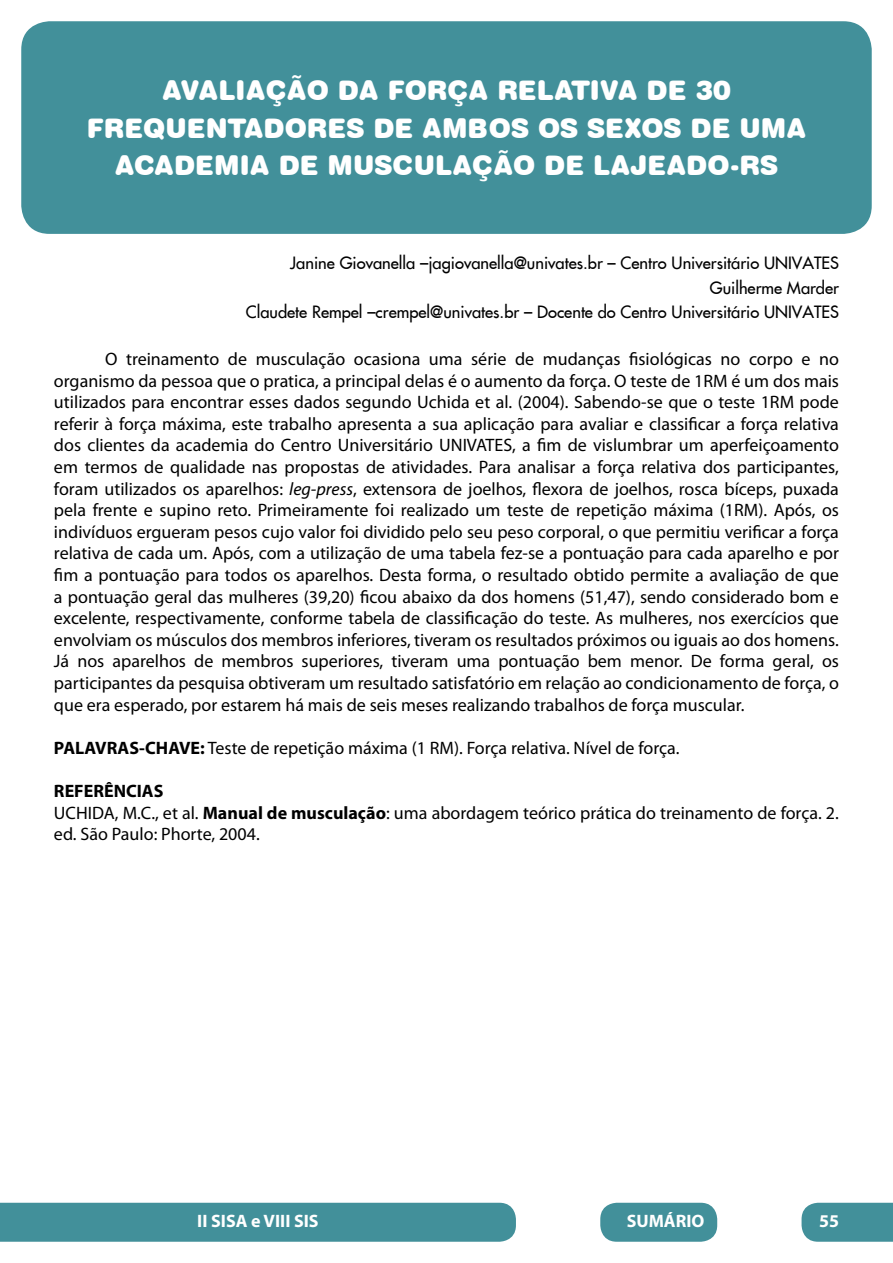
<style>
.page{position:relative;width:893px;height:1263px;background:#fff}
.page>*{position:absolute;margin:0;border:0;box-sizing:border-box;transform-origin:0 0}
.t1{font:27px/37.5px "Swiss 721 BT Black Rounded";color:#fff;text-align:center}
.t2{font:18px/21.6px "Myriad Pro";color:#000;text-align:justify}
.t3{font:700 18px "Myriad Pro";color:#fff}
.t4{font:16.5px/24px "Futura FC";color:#000;text-align:right}
.s1{font-style:italic}
.s2{font-weight:700}
</style>
<div class="page">
<div style="left:0;top:1203px;width:516px;height:39px;background:#42909a"></div>
<div style="left:801px;top:1203px;width:92px;height:39px;background:#42909a"></div>
<div style="left:600px;top:1203px;width:117px;height:39px;background:#42909a;border-radius:17px"></div>
<div style="left:21px;top:21px;width:851px;height:213px;background:#42909a;border-radius:28px"></div>
<h1 class="t1" style="left:87px;top:72px;width:721px">AVALIAÇÃO DA FORÇA RELATIVA DE 30<br>FREQUENTADORES DE AMBOS OS SEXOS DE UMA<br>ACADEMIA DE MUSCULAÇÃO DE LAJEADO-RS</h1>
<p class="t4" style="left:246px;top:251px;width:595px">Janine Giovanella –jagiovanella@univates.br – Centro Universitário UNIVATES<br>Guilherme Marder<br>Claudete Rempel –crempel@univates.br – Docente do Centro Universitário UNIVATES</p>
<p class="t2" style="left:54px;top:348px;width:786px;text-indent:51px">O treinamento de musculação ocasiona uma série de mudanças fisiológicas no corpo e no organismo da pessoa que o pratica, a principal delas é o aumento da força. O teste de 1RM é um dos mais utilizados para encontrar esses dados segundo Uchida et al. (2004). Sabendo-se que o teste 1RM pode referir à força máxima, este trabalho apresenta a sua aplicação para avaliar e classificar a força relativa dos clientes da academia do Centro Universitário UNIVATES, a fim de vislumbrar um aperfeiçoamento em termos de qualidade nas propostas de atividades. Para analisar a força relativa dos participantes, foram utilizados os aparelhos: <span class="s1">leg-press</span>, extensora de joelhos, flexora de joelhos, rosca bíceps, puxada pela frente e supino reto. Primeiramente foi realizado um teste de repetição máxima (1RM). Após, os indivíduos ergueram pesos cujo valor foi dividido pelo seu peso corporal, o que permitiu verificar a força relativa de cada um. Após, com a utilização de uma tabela fez-se a pontuação para cada aparelho e por fim a pontuação para todos os aparelhos. Desta forma, o resultado obtido permite a avaliação de que a pontuação geral das mulheres (39,20) ficou abaixo da dos homens (51,47), sendo considerado bom e excelente, respectivamente, conforme tabela de classificação do teste. As mulheres, nos exercícios que envolviam os músculos dos membros inferiores, tiveram os resultados próximos ou iguais ao dos homens.<br>Já nos aparelhos de membros superiores, tiveram uma pontuação bem menor. De forma geral, os participantes da pesquisa obtiveram um resultado satisfatório em relação ao condicionamento de força, o que era esperado, por estarem há mais de seis meses realizando trabalhos de força muscular.</p>
<p class="t2" style="left:54px;top:737px;width:627px"><span class="s2">PALAVRAS-CHAVE:</span> Teste de repetição máxima (1 RM). Força relativa. Nível de força.</p>
<p class="t2" style="left:54px;top:780px;width:786px;text-align:left"><span class="s2">REFERÊNCIAS<br></span>UCHIDA, M.C., et al. <span class="s2">Manual de musculação</span>: uma abordagem teórico prática do treinamento de força. 2. ed. São Paulo: Phorte, 2004.</p>
<p class="t3" style="left:197px;top:1209px;width:123px">II SISA e VIII SIS</p>
<p class="t3" style="left:627px;top:1209px;width:79px">SUMÁRIO</p>
<p class="t3" style="left:819px;top:1209px;width:21px">55</p>
</div>
